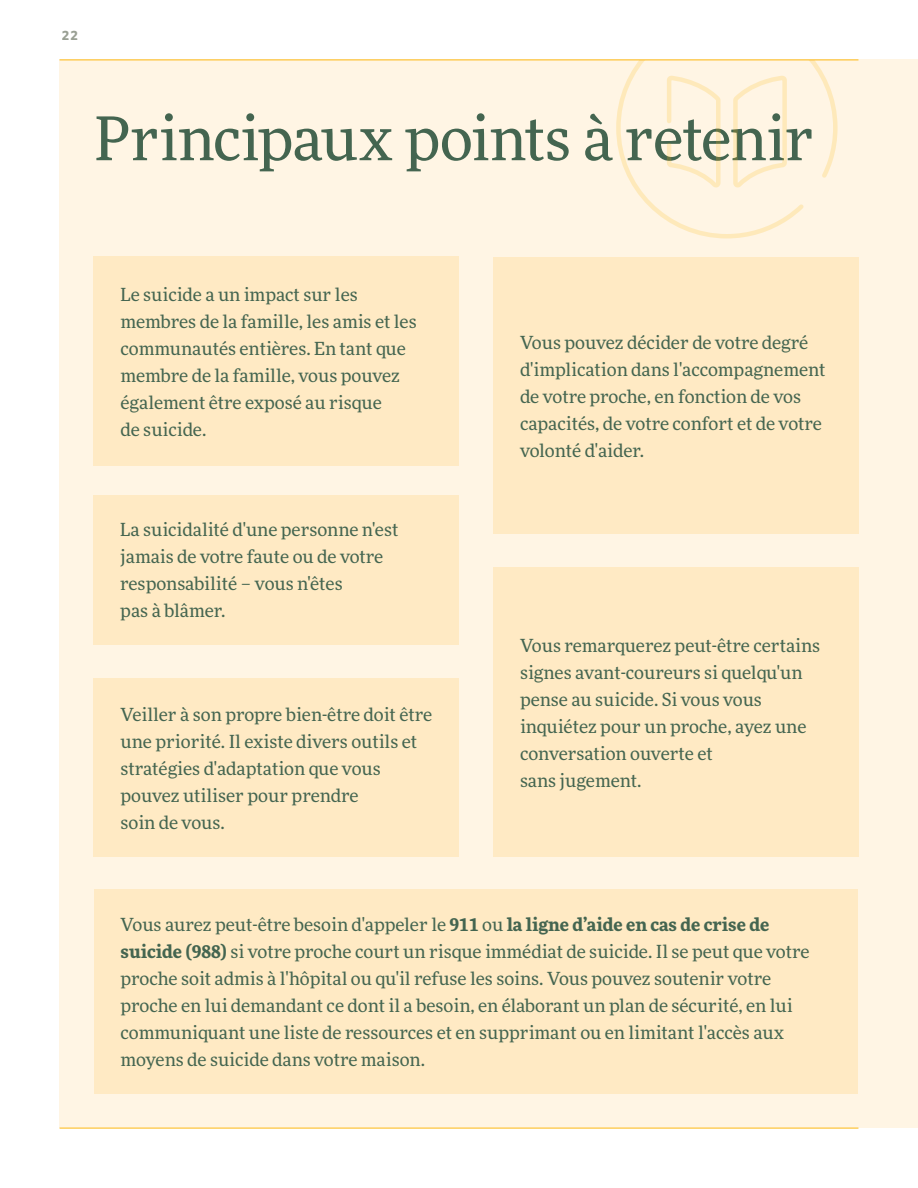
<style>
.page{position:relative;width:918px;height:1188px;background:#fff}
.page>*{position:absolute;margin:0;border:0;box-sizing:border-box;transform-origin:0 0}
.t1{font:60px "More Pro";letter-spacing:-.02em;color:#446550}
.t2{font:18px/27px "More Pro";color:#446550}
.t3{font:700 13.5px "Whitney HTF";color:#9aa094}
.s1{font-weight:700}
</style>
<div class="page">
<div style="left:60px;top:60px;width:858px;height:1068px;background:#fff5e4"></div>
<hr style="left:60px;top:60px;width:798px;height:1px;background:#fdb812">
<hr style="left:60px;top:1128px;width:798px;height:1px;background:#fdb812">
<div style="left:94px;top:256px;width:365px;height:210px;background:#ffeac4"></div>
<div style="left:93px;top:495px;width:366px;height:149px;background:#ffeac4"></div>
<div style="left:94px;top:678px;width:365px;height:179px;background:#ffeac4"></div>
<div style="left:493px;top:568px;width:366px;height:289px;background:#ffeac4"></div>
<div style="left:493px;top:257px;width:366px;height:277px;background:#ffeac4"></div>
<div style="left:94px;top:889px;width:764px;height:205px;background:#ffeac4"></div>
<svg style="left:616px;top:60px;width:224px;height:179px"></svg>
<p class="t3" style="left:62px;top:27px;width:18px">22</p>
<h1 class="t1" style="left:94px;top:98px;width:721px">Principaux points à retenir</h1>
<p class="t2" style="left:121px;top:280px;width:298px">Le suicide a un impact sur les membres de la famille, les amis et les communautés entières. En tant que membre de la famille, vous pouvez également être exposé au risque<br>de suicide.</p>
<p class="t2" style="left:120px;top:515px;width:280px">La suicidalité d'une personne n'est jamais de votre faute ou de votre responsabilité – vous n'êtes<br>pas à blâmer.</p>
<p class="t2" style="left:121px;top:700px;width:313px">Veiller à son propre bien-être doit être une priorité. Il existe divers outils et stratégies d'adaptation que vous pouvez utiliser pour prendre<br>soin de vous.</p>
<p class="t2" style="left:520px;top:328px;width:307px">Vous pouvez décider de votre degré d'implication dans l'accompagnement de votre proche, en fonction de vos capacités, de votre confort et de votre volonté d'aider.</p>
<p class="t2" style="left:520px;top:631px;width:302px">Vous remarquerez peut-être certains signes avant-coureurs si quelqu'un pense au suicide. Si vous vous inquiétez pour un proche, ayez une conversation ouverte et<br>sans jugement.</p>
<p class="t2" style="left:121px;top:910px;width:690px">Vous aurez peut-être besoin d'appeler le <span class="s1">911</span> ou <span class="s1">la ligne d’aide en cas de crise de suicide (988)</span> si votre proche court un risque immédiat de suicide. Il se peut que votre proche soit admis à l'hôpital ou qu'il refuse les soins. Vous pouvez soutenir votre proche en lui demandant ce dont il a besoin, en élaborant un plan de sécurité, en lui communiquant une liste de ressources et en supprimant ou en limitant l'accès aux moyens de suicide dans votre maison.</p>
</div>
